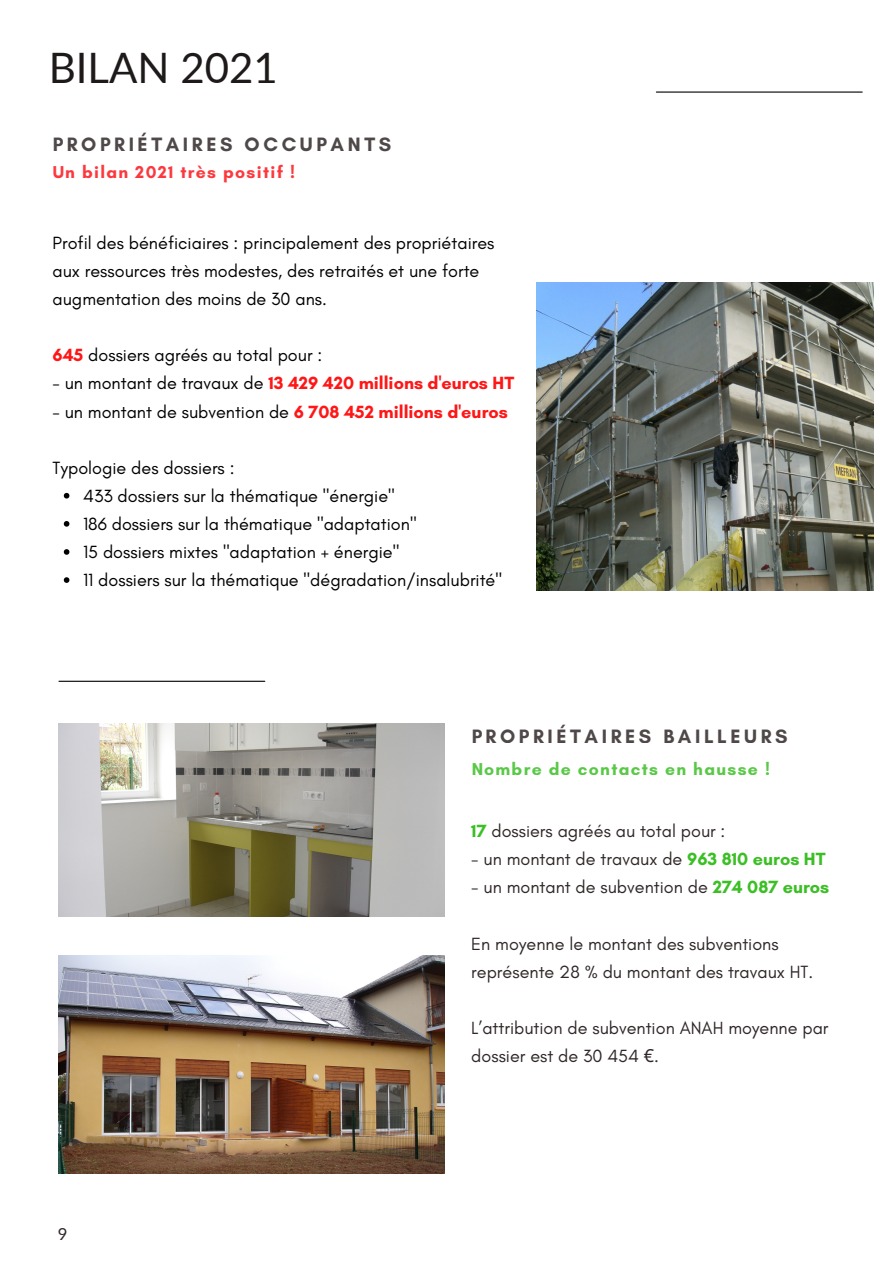
<style>
.page{position:relative;width:893px;height:1264px;background:#fff}
.page>*{position:absolute;margin:0;border:0;box-sizing:border-box;transform-origin:0 0}
.t1{font:42px "Lato";color:#1f1a1a}
.t2{font:700 19.8px "Glacial Indifference";letter-spacing:.18em;color:#302727}
.t3{font:18px/28px "Glacial Indifference";color:#000}
.t4{font:18px/28px "Glacial Indifference";color:#302727}
.t5{font:700 18px "Glacial Indifference";color:#ff1616}
.t6{font:700 17.55px "Glacial Indifference";letter-spacing:.075em;color:#3bbf25}
.t7{font:700 17.55px "Glacial Indifference";letter-spacing:.075em;color:#fc151c}
.t8{font:16.65px "Lato";color:#302727}
.s1{font-weight:700;color:#ff1616}
.s2{font-weight:400;color:#000}
.s3{font-weight:700;color:#3bbf25}
.s4{font-family:"Noto Sans"}
</style>
<div class="page">
<img style="left:536px;top:282px;width:337px;height:308px">
<img style="left:58px;top:724px;width:386px;height:192px">
<hr style="left:656px;top:91px;width:206px;height:2px;background:#000">
<hr style="left:59px;top:680px;width:206px;height:2px;background:#000">
<img style="left:58px;top:955px;width:386px;height:218px">
<svg style="left:64px;top:493px;width:5px;height:5px"></svg>
<svg style="left:64px;top:521px;width:5px;height:5px"></svg>
<svg style="left:64px;top:549px;width:5px;height:5px"></svg>
<svg style="left:64px;top:577px;width:5px;height:6px"></svg>
<h1 class="t1" style="left:49px;top:41px;width:230px">BILAN 2021</h1>
<p class="t2" style="left:53px;top:132px;width:340px">PROPRIÉTAIRES OCCUPANTS</p>
<p class="t7" style="left:53px;top:161px;width:244px">Un bilan 2021 très positif !</p>
<p class="t3" style="left:53px;top:228px;width:443px">Profil des bénéficiaires : principalement des propriétaires aux ressources très modestes, des retraités et une forte augmentation des moins de 30 ans.</p>
<p class="t3" style="left:53px;top:341px;width:271px"><span class="s1">645</span> dossiers agréés au total pour :</p>
<p class="t5" style="left:53px;top:372px;width:463px"><span class="s2">- un montant de travaux de</span> 13 429 420 millions d'euros HT</p>
<p class="t3" style="left:53px;top:397px;width:457px">- un montant de subvention de <span class="s1">6 708 452 millions d'euros</span></p>
<p class="t3" style="left:53px;top:453px;width:183px">Typologie des dossiers :</p>
<p class="t3" style="left:83px;top:481px;width:420px">433 dossiers sur la thématique "énergie"<br>186 dossiers sur la thématique "adaptation"<br>15 dossiers mixtes "adaptation + énergie"<br>11 dossiers sur la thématique "dégradation/insalubrité"</p>
<p class="t2" style="left:471px;top:723px;width:318px">PROPRIÉTAIRES BAILLEURS</p>
<p class="t6" style="left:471px;top:757px;width:300px">Nombre de contacts en hausse !</p>
<p class="t4" style="left:471px;top:816px;width:255px"><span class="s3">17</span> dossiers agréés au total pour :</p>
<p class="t4" style="left:471px;top:844px;width:356px">- un montant de travaux de <span class="s3">963 810 euros HT</span></p>
<p class="t4" style="left:471px;top:873px;width:359px">- un montant de subvention de <span class="s3">274 087 euros</span></p>
<p class="t8" style="left:58px;top:1223px;width:11px">9</p>
<p class="t4" style="left:471px;top:929px;width:343px">En moyenne le montant des subventions représente 28 % du montant des travaux HT.</p>
<p class="t4" style="left:471px;top:1013px;width:359px">L’attribution de subvention ANAH moyenne par dossier est de 30 454 <span class="s4">€</span>.</p>
</div>
